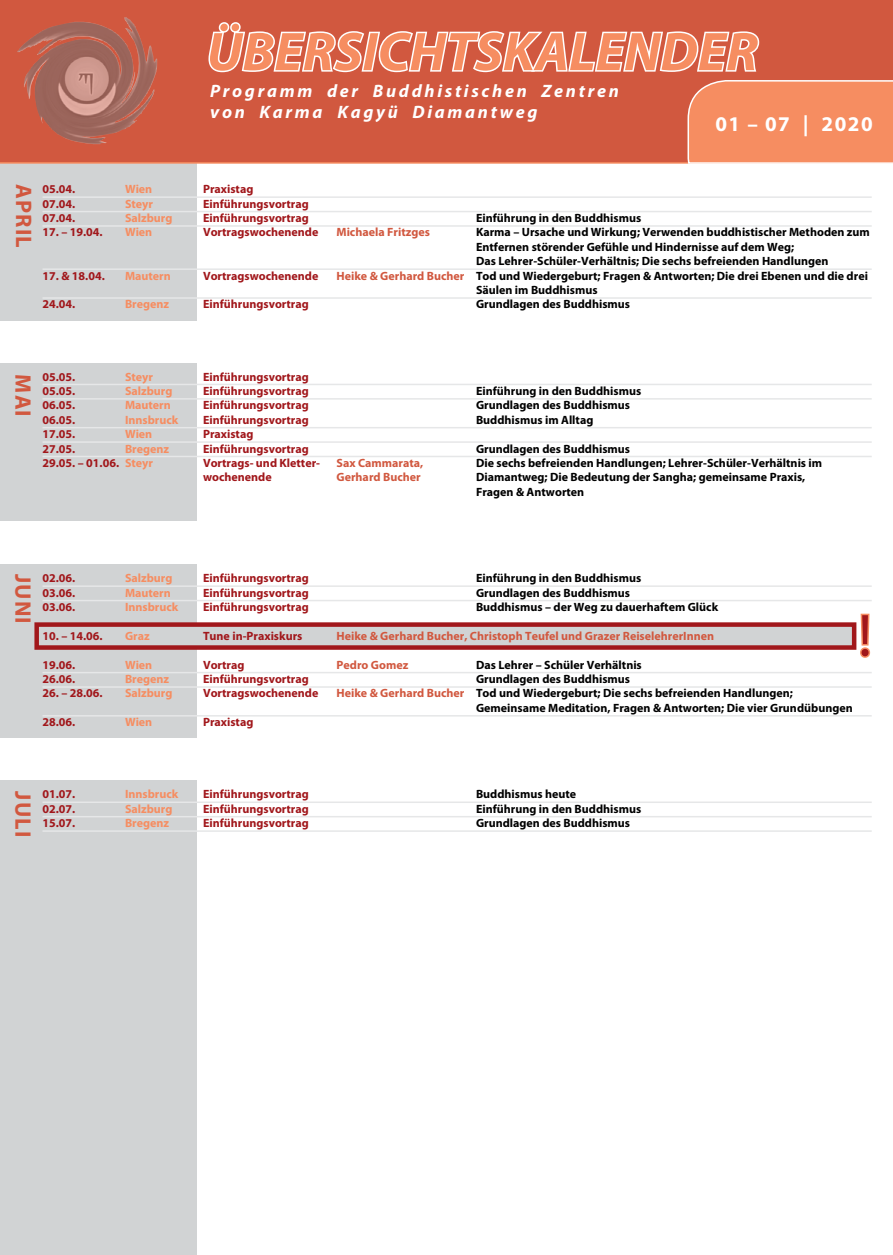
<style>
.page{position:relative;width:893px;height:1255px;background:#fff}
.page>*{position:absolute;margin:0;border:0;box-sizing:border-box;transform-origin:0 0}
.t1{font:60px "Myriad Pro";color:#a1171b}
.t2{font:italic 700 54.75px "Myriad Pro";color:#f68d61}
.t3{font:700 22.5px "Myriad Pro";letter-spacing:.05em;color:#d1583f}
.t4{font:700 21px "Myriad Pro";letter-spacing:.07em;color:#fff}
.t5{font:italic 700 18px/21px "Myriad Pro";letter-spacing:.15em;color:#fff}
.t6{font:700 12px/14.4px "Myriad Pro";color:#000}
.t7{font:700 12px "Myriad Pro";color:#a1171b}
.t8{font:700 12px "Myriad Pro";color:#f68d61}
.t9{font:700 12px "Myriad Pro";color:#d1583f}
.s1{color:#d1583f}
.s2{color:#f68d61}
</style>
<div class="page">
<div style="left:0;top:363px;width:197px;height:158px;background:#d1d3d4"></div>
<div style="left:0;top:147px;width:197px;height:173px;background:#d1d3d4"></div>
<div style="left:0;top:564px;width:197px;height:173px;background:#d1d3d4"></div>
<div style="left:0;top:780px;width:197px;height:474px;background:#d1d3d4"></div>
<svg style="left:860px;top:613px;width:11px;height:45px"></svg>
<div style="left:34px;top:622px;width:822px;height:27px;background:#d1d3d4;border:4px solid #a1171b"></div>
<hr style="left:43px;top:196px;width:829px;height:2px;background:#e6e7e8">
<hr style="left:43px;top:211px;width:829px;height:1px;background:#e6e7e8">
<hr style="left:43px;top:225px;width:829px;height:2px;background:#e6e7e8">
<hr style="left:43px;top:268px;width:829px;height:2px;background:#e6e7e8">
<hr style="left:43px;top:297px;width:829px;height:2px;background:#e6e7e8">
<hr style="left:43px;top:383px;width:829px;height:2px;background:#e6e7e8">
<hr style="left:43px;top:398px;width:829px;height:1px;background:#e6e7e8">
<hr style="left:43px;top:427px;width:829px;height:1px;background:#e6e7e8">
<hr style="left:43px;top:441px;width:829px;height:2px;background:#e6e7e8">
<hr style="left:43px;top:455px;width:829px;height:2px;background:#e6e7e8">
<hr style="left:43px;top:585px;width:829px;height:2px;background:#e6e7e8">
<hr style="left:43px;top:599px;width:829px;height:2px;background:#e6e7e8">
<hr style="left:43px;top:671px;width:829px;height:2px;background:#e6e7e8">
<hr style="left:43px;top:686px;width:829px;height:1px;background:#e6e7e8">
<hr style="left:43px;top:715px;width:829px;height:1px;background:#e6e7e8">
<hr style="left:43px;top:801px;width:829px;height:2px;background:#e6e7e8">
<hr style="left:43px;top:815px;width:829px;height:2px;background:#e6e7e8">
<hr style="left:43px;top:830px;width:829px;height:1px;background:#e6e7e8">
<svg style="left:0;top:0;width:893px;height:164px;background:#cc5b43"></svg>
<svg style="left:207px;top:21px;width:686px;height:143px;background:#dc7258"></svg>
<img style="left:17px;top:17px;width:122px;height:86px">
<h2 class="t2" style="left:207px;top:21px;width:553px">ÜBERSICHTSKALENDER</h2>
<h3 class="t5" style="left:210px;top:80px;width:410px">Programm der Buddhistischen Zentren von Karma Kagyü Diamantweg</h3>
<h3 class="t4" style="left:715px;top:112px;width:159px">01 – 07 | 2020</h3>
<h3 class="t3" style="left:36px;top:184px;width:65px;rotate:90deg">APRIL</h3>
<p class="t7" style="left:43px;top:182px;width:34px">05.04.</p>
<p class="t8" style="left:125px;top:182px;width:29px">Wien</p>
<p class="t7" style="left:203px;top:182px;width:52px">Praxistag</p>
<p class="t7" style="left:43px;top:197px;width:34px">07.04.</p>
<p class="t8" style="left:125px;top:197px;width:30px">Steyr</p>
<p class="t7" style="left:203px;top:197px;width:107px">Einführungsvortrag</p>
<p class="t7" style="left:43px;top:211px;width:34px">07.04.</p>
<p class="t8" style="left:125px;top:211px;width:49px">Salzburg</p>
<p class="t7" style="left:203px;top:211px;width:107px">Einführungsvortrag</p>
<p class="t6" style="left:476px;top:211px;width:167px">Einführung in den Buddhismus</p>
<p class="t7" style="left:43px;top:226px;width:62px">17. – 19.04.</p>
<p class="t8" style="left:125px;top:226px;width:29px">Wien</p>
<p class="t7" style="left:203px;top:226px;width:117px">Vortragswochenende</p>
<p class="t9" style="left:337px;top:226px;width:95px">Michaela Fritzges</p>
<p class="t6" style="left:476px;top:225px;width:395px">Karma – Ursache und Wirkung; Verwenden buddhistischer Methoden zum<br>Entfernen störender Gefühle und Hindernisse auf dem Weg;<br>Das Lehrer-Schüler-Verhältnis; Die sechs befreienden Handlungen</p>
<p class="t7" style="left:43px;top:269px;width:64px">17. &amp; 18.04.</p>
<p class="t8" style="left:125px;top:269px;width:47px">Mautern</p>
<p class="t7" style="left:203px;top:269px;width:117px">Vortragswochenende</p>
<p class="t6" style="left:476px;top:268px;width:393px;text-indent:-139px"><span class="s1">Heike &amp; Gerhard Bucher</span> Tod und Wiedergeburt; Fragen &amp; Antworten; Die drei Ebenen und die drei<br>Säulen im Buddhismus</p>
<p class="t7" style="left:43px;top:298px;width:34px">24.04.</p>
<p class="t8" style="left:125px;top:298px;width:46px">Bregenz</p>
<p class="t7" style="left:203px;top:298px;width:107px">Einführungsvortrag</p>
<p class="t6" style="left:476px;top:297px;width:156px">Grundlagen des Buddhismus</p>
<h3 class="t3" style="left:36px;top:374px;width:44px;rotate:90deg">MAI</h3>
<p class="t7" style="left:43px;top:370px;width:34px">05.05.</p>
<p class="t8" style="left:125px;top:370px;width:30px">Steyr</p>
<p class="t7" style="left:203px;top:370px;width:107px">Einführungsvortrag</p>
<p class="t7" style="left:43px;top:384px;width:34px">05.05.</p>
<p class="t8" style="left:125px;top:384px;width:49px">Salzburg</p>
<p class="t7" style="left:203px;top:384px;width:107px">Einführungsvortrag</p>
<p class="t6" style="left:476px;top:384px;width:167px">Einführung in den Buddhismus</p>
<p class="t7" style="left:43px;top:398px;width:34px">06.05.</p>
<p class="t8" style="left:125px;top:398px;width:47px">Mautern</p>
<p class="t7" style="left:203px;top:398px;width:107px">Einführungsvortrag</p>
<p class="t6" style="left:476px;top:398px;width:156px">Grundlagen des Buddhismus</p>
<p class="t7" style="left:43px;top:413px;width:34px">06.05.</p>
<p class="t8" style="left:125px;top:413px;width:55px">Innsbruck</p>
<p class="t7" style="left:203px;top:413px;width:107px">Einführungsvortrag</p>
<p class="t6" style="left:476px;top:412px;width:119px">Buddhismus im Alltag</p>
<p class="t7" style="left:43px;top:427px;width:34px">17.05.</p>
<p class="t8" style="left:125px;top:427px;width:29px">Wien</p>
<p class="t7" style="left:203px;top:427px;width:52px">Praxistag</p>
<p class="t7" style="left:43px;top:442px;width:34px">27.05.</p>
<p class="t8" style="left:125px;top:442px;width:46px">Bregenz</p>
<p class="t7" style="left:203px;top:442px;width:107px">Einführungsvortrag</p>
<p class="t6" style="left:476px;top:441px;width:156px">Grundlagen des Buddhismus</p>
<p class="t7" style="left:43px;top:456px;width:112px">29.05. – 01.06. <span class="s2">Steyr</span></p>
<p class="t7" style="left:203px;top:456px;width:119px">Vortrags- und Kletter-</p>
<p class="t9" style="left:337px;top:456px;width:88px">Sax Cammarata,</p>
<p class="t6" style="left:476px;top:456px;width:348px">Die sechs befreienden Handlungen; Lehrer-Schüler-Verhältnis im</p>
<p class="t7" style="left:203px;top:470px;width:70px">wochenende</p>
<p class="t9" style="left:337px;top:470px;width:86px">Gerhard Bucher</p>
<p class="t6" style="left:476px;top:470px;width:331px">Diamantweg; Die Bedeutung der Sangha; gemeinsame Praxis,<br>Fragen &amp; Antworten</p>
<h3 class="t3" style="left:36px;top:574px;width:51px;rotate:90deg">JUNI</h3>
<p class="t7" style="left:43px;top:571px;width:34px">02.06.</p>
<p class="t8" style="left:125px;top:571px;width:49px">Salzburg</p>
<p class="t7" style="left:203px;top:571px;width:107px">Einführungsvortrag</p>
<p class="t6" style="left:476px;top:571px;width:167px">Einführung in den Buddhismus</p>
<p class="t7" style="left:43px;top:586px;width:34px">03.06.</p>
<p class="t8" style="left:125px;top:586px;width:47px">Mautern</p>
<p class="t7" style="left:203px;top:586px;width:107px">Einführungsvortrag</p>
<p class="t6" style="left:476px;top:585px;width:156px">Grundlagen des Buddhismus</p>
<p class="t7" style="left:43px;top:600px;width:34px">03.06.</p>
<p class="t8" style="left:125px;top:600px;width:55px">Innsbruck</p>
<p class="t7" style="left:203px;top:600px;width:107px">Einführungsvortrag</p>
<p class="t6" style="left:476px;top:600px;width:244px">Buddhismus – der Weg zu dauerhaftem Glück</p>
<p class="t7" style="left:43px;top:629px;width:62px">10. – 14.06.</p>
<p class="t8" style="left:125px;top:629px;width:26px">Graz</p>
<p class="t7" style="left:203px;top:629px;width:101px">Tune in-Praxiskurs</p>
<p class="t9" style="left:337px;top:629px;width:379px">Heike &amp; Gerhard Bucher, Christoph Teufel und Grazer ReiselehrerInnen</p>
<p class="t7" style="left:43px;top:658px;width:34px">19.06.</p>
<p class="t8" style="left:125px;top:658px;width:29px">Wien</p>
<p class="t7" style="left:203px;top:658px;width:43px">Vortrag</p>
<p class="t9" style="left:337px;top:658px;width:73px">Pedro Gomez</p>
<p class="t6" style="left:476px;top:657px;width:167px">Das Lehrer – Schüler Verhältnis</p>
<p class="t7" style="left:43px;top:672px;width:34px">26.06.</p>
<p class="t8" style="left:125px;top:672px;width:46px">Bregenz</p>
<p class="t7" style="left:203px;top:672px;width:107px">Einführungsvortrag</p>
<p class="t6" style="left:476px;top:672px;width:156px">Grundlagen des Buddhismus</p>
<p class="t7" style="left:43px;top:686px;width:62px">26. – 28.06.</p>
<p class="t8" style="left:125px;top:686px;width:49px">Salzburg</p>
<p class="t7" style="left:203px;top:686px;width:117px">Vortragswochenende</p>
<p class="t6" style="left:476px;top:686px;width:378px;text-indent:-140px"><span class="s1">Heike &amp; Gerhard Bucher</span> Tod und Wiedergeburt; Die sechs befreienden Handlungen;<br>Gemeinsame Meditation, Fragen &amp; Antworten; Die vier Grundübungen</p>
<p class="t7" style="left:43px;top:715px;width:34px">28.06.</p>
<p class="t8" style="left:125px;top:715px;width:29px">Wien</p>
<p class="t7" style="left:203px;top:715px;width:52px">Praxistag</p>
<h1 class="t1" style="left:858px;top:602px;width:15px">!</h1>
<h3 class="t3" style="left:36px;top:791px;width:47px;rotate:90deg">JULI</h3>
<p class="t7" style="left:43px;top:787px;width:34px">01.07.</p>
<p class="t8" style="left:125px;top:787px;width:55px">Innsbruck</p>
<p class="t7" style="left:203px;top:787px;width:107px">Einführungsvortrag</p>
<p class="t6" style="left:476px;top:787px;width:102px">Buddhismus heute</p>
<p class="t7" style="left:43px;top:802px;width:34px">02.07.</p>
<p class="t8" style="left:125px;top:802px;width:49px">Salzburg</p>
<p class="t7" style="left:203px;top:802px;width:107px">Einführungsvortrag</p>
<p class="t6" style="left:476px;top:801px;width:167px">Einführung in den Buddhismus</p>
<p class="t7" style="left:43px;top:816px;width:34px">15.07.</p>
<p class="t8" style="left:125px;top:816px;width:46px">Bregenz</p>
<p class="t7" style="left:203px;top:816px;width:107px">Einführungsvortrag</p>
<p class="t6" style="left:476px;top:816px;width:156px">Grundlagen des Buddhismus</p>
</div>
